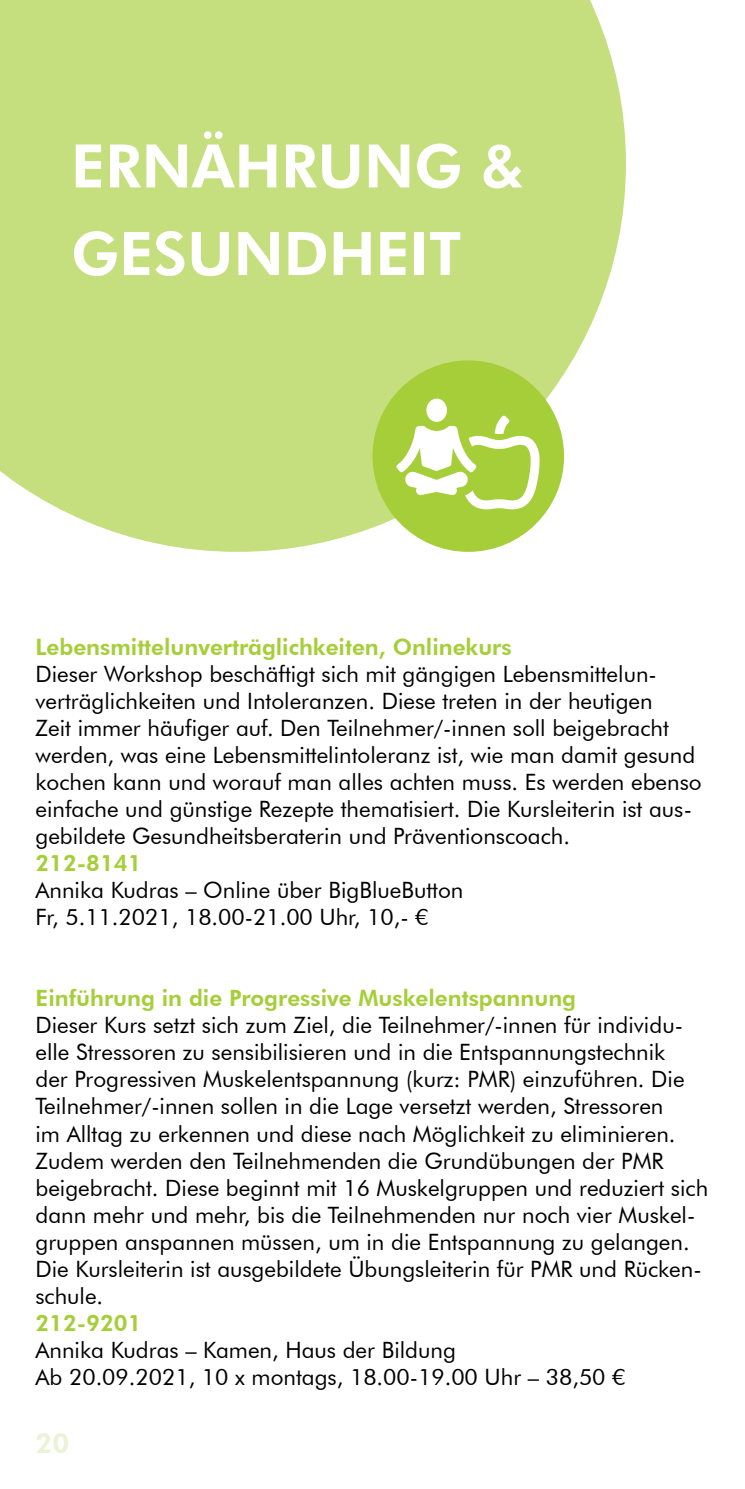
<style>
.page{position:relative;width:745px;height:1489px;background:#fff}
.page>*{position:absolute;margin:0;border:0;box-sizing:border-box;transform-origin:0 0}
.t1{font:800 60px/87.5px "Futura BT";color:#fff}
.t2{font:800 27.5px "Futura BT";color:#eaf3d5}
.t3{font:22.5px/27px "Futura BT";color:#000}
.t4{font:800 22.5px "Futura BT";color:#a6ce39}
</style>
<div class="page">
<svg style="left:0;top:0;width:625px;height:552px;background:#c9e188"></svg>
<div style="left:372px;top:360px;width:191px;height:192px;background:#a6ce39;border-radius:50%"></div>
<div style="left:426px;top:398px;width:20px;height:24px;background:#fff;border-radius:50%"></div>
<svg style="left:396px;top:415px;width:143px;height:94px"></svg>
<h1 class="t1" style="left:71px;top:122px;width:454px">Ernährung &amp;<br>Gesundheit</h1>
<p class="t4" style="left:35px;top:633px;width:477px">Lebensmittelunverträglichkeiten, Onlinekurs</p>
<p class="t3" style="left:35px;top:660px;width:667px">Dieser Workshop beschäftigt sich mit gängigen Lebensmittelun&shy;verträglichkeiten und Intoleranzen. Diese treten in der heutigen<br>Zeit immer häufiger auf. Den Teilnehmer/-innen soll beigebracht werden, was eine Lebensmittelintoleranz ist, wie man damit gesund kochen kann und worauf man alles achten muss. Es werden ebenso einfache und günstige Rezepte thematisiert. Die Kursleiterin ist aus&shy;gebildete Gesundheitsberaterin und Präventionscoach.</p>
<p class="t4" style="left:35px;top:849px;width:107px">212-8141</p>
<p class="t3" style="left:35px;top:876px;width:429px">Annika Kudras – Online über BigBlueButton<br>Fr, 5.11.2021, 18.00-21.00 Uhr, 10,- €</p>
<p class="t4" style="left:35px;top:984px;width:542px">Einführung in die Progressive Muskelentspannung</p>
<p class="t3" style="left:35px;top:1011px;width:673px">Dieser Kurs setzt sich zum Ziel, die Teilnehmer/-innen für individu&shy;elle Stressoren zu sensibilisieren und in die Entspannungstechnik<br>der Progressiven Muskelentspannung (kurz: PMR) einzuführen. Die Teilnehmer/-innen sollen in die Lage versetzt werden, Stressoren<br>im Alltag zu erkennen und diese nach Möglichkeit zu eliminieren.<br>Zudem werden den Teilnehmenden die Grundübungen der PMR beigebracht. Diese beginnt mit 16 Muskelgruppen und reduziert sich dann mehr und mehr, bis die Teilnehmenden nur noch vier Muskel&shy;gruppen anspannen müssen, um in die Entspannung zu gelangen.<br>Die Kursleiterin ist ausgebildete Übungsleiterin für PMR und Rücken&shy;schule.</p>
<p class="t4" style="left:35px;top:1308px;width:107px">212-9201</p>
<p class="t3" style="left:35px;top:1335px;width:591px">Annika Kudras – Kamen, Haus der Bildung<br>Ab 20.09.2021, 10 x montags, 18.00-19.00 Uhr – 38,50 €</p>
<p class="t2" style="left:35px;top:1426px;width:35px">20</p>
</div>
